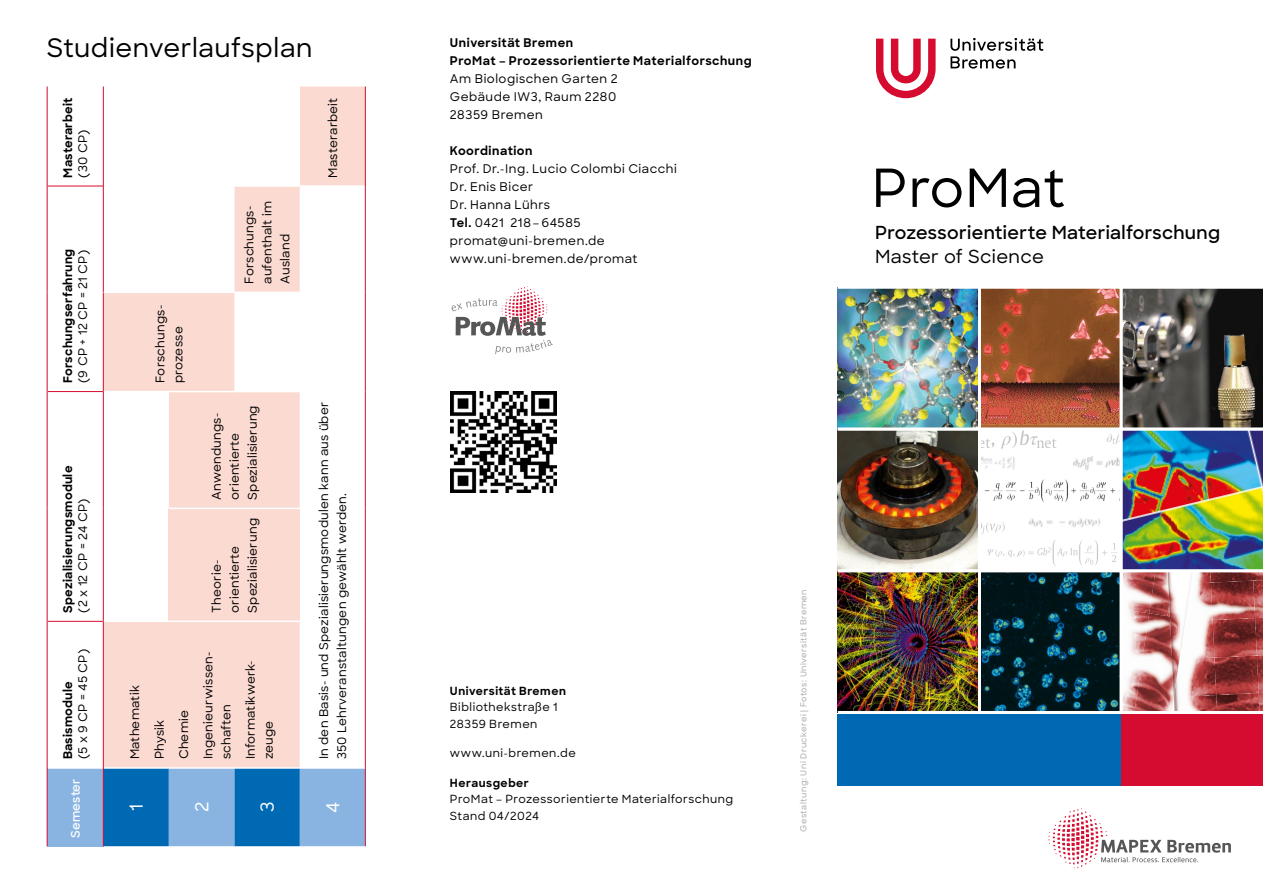
<style>
.page{position:relative;width:1263px;height:893px;background:#fff}
.page>*{position:absolute;margin:0;border:0;box-sizing:border-box;transform-origin:0 0}
.t1{font:500 52.5px "Sharp Sans";letter-spacing:.01em;color:#000}
.t2{font:500 25.5px "Sharp Sans";letter-spacing:.025em;color:#000}
.t3{font:600 18px "Sharp Sans";letter-spacing:.02em;color:#000}
.t4{font:500 18px "Sharp Sans";letter-spacing:.02em;color:#000}
.t5{font:500 18px "Sharp Sans";color:#fff}
.t6{font:500 12px/18px "Sharp Sans";letter-spacing:.02em;color:#000}
.t7{font:500 12px/18px "Sharp Sans";letter-spacing:.045em;color:#000}
.t8{font:700 12px "Sharp Sans";letter-spacing:.02em;color:#000}
.t9{font:700 12px/18px "Sharp Sans";letter-spacing:.04em;color:#000}
.t10{font:700 12px "Sharp Sans";letter-spacing:.045em;color:#000}
.t11{font:600 12px "Sharp Sans";letter-spacing:.01em;color:#fff}
.t12{font:500 11.25px/16.5px "Sharp Sans";letter-spacing:.045em;color:#000}
.t13{font:700 11.25px "Sharp Sans";letter-spacing:.045em;color:#000}
.t14{font:500 8.25px "Sharp Sans";letter-spacing:.06em;color:#a7a7a8}
.s1{font-weight:700}
</style>
<div class="page">
<svg style="left:950px;top:38px;width:93px;height:31px"></svg>
<svg style="left:876px;top:39px;width:59px;height:59px"></svg>
<div style="left:47px;top:768px;width:56px;height:78px;background:#89b4e1"></div>
<svg style="left:104px;top:87px;width:261px;height:680px"></svg>
<svg style="left:104px;top:769px;width:261px;height:77px"></svg>
<div style="left:169px;top:508px;width:131px;height:113px;background:#fbdad2"></div>
<hr style="left:104px;top:391px;width:65px;height:1px;background:#fff">
<hr style="left:234px;top:292px;width:66px;height:1px;background:#fff">
<hr style="left:300px;top:185px;width:65px;height:2px;background:#fff">
<hr style="left:47px;top:508px;width:1px;height:113px;background:#d50c2f">
<hr style="left:48px;top:621px;width:55px;height:1px;background:#d50c2f">
<hr style="left:47px;top:392px;width:1px;height:116px;background:#d50c2f">
<hr style="left:47px;top:292px;width:1px;height:100px;background:#d50c2f">
<hr style="left:48px;top:391px;width:55px;height:1px;background:#d50c2f">
<hr style="left:47px;top:186px;width:1px;height:106px;background:#d50c2f">
<hr style="left:47px;top:87px;width:1px;height:99px;background:#d50c2f">
<hr style="left:48px;top:186px;width:55px;height:1px;background:#d50c2f">
<hr style="left:103px;top:508px;width:1px;height:113px;background:#d50c2f">
<hr style="left:103px;top:392px;width:1px;height:116px;background:#d50c2f">
<hr style="left:103px;top:292px;width:1px;height:100px;background:#d50c2f">
<hr style="left:103px;top:186px;width:1px;height:106px;background:#d50c2f">
<hr style="left:103px;top:87px;width:1px;height:99px;background:#d50c2f">
<hr style="left:365px;top:768px;width:1px;height:78px;background:#d50c2f">
<hr style="left:365px;top:621px;width:1px;height:147px;background:#d50c2f">
<hr style="left:365px;top:508px;width:1px;height:113px;background:#d50c2f">
<hr style="left:365px;top:392px;width:1px;height:116px;background:#d50c2f">
<hr style="left:365px;top:292px;width:1px;height:100px;background:#d50c2f">
<hr style="left:365px;top:186px;width:1px;height:106px;background:#d50c2f">
<hr style="left:365px;top:87px;width:1px;height:99px;background:#d50c2f">
<hr style="left:104px;top:621px;width:65px;height:1px;background:#fff">
<hr style="left:169px;top:621px;width:65px;height:1px;background:#fff">
<hr style="left:234px;top:621px;width:66px;height:1px;background:#fff">
<hr style="left:169px;top:508px;width:65px;height:1px;background:#fff">
<hr style="left:234px;top:508px;width:66px;height:1px;background:#fff">
<hr style="left:169px;top:391px;width:65px;height:1px;background:#fff">
<hr style="left:234px;top:391px;width:66px;height:1px;background:#fff">
<hr style="left:104px;top:292px;width:65px;height:1px;background:#fff">
<hr style="left:169px;top:292px;width:65px;height:1px;background:#fff">
<hr style="left:234px;top:185px;width:66px;height:2px;background:#fff">
<hr style="left:48px;top:767px;width:55px;height:2px;background:#fff">
<hr style="left:47px;top:768px;width:1px;height:78px;background:#d50c2f">
<hr style="left:47px;top:621px;width:1px;height:147px;background:#d50c2f">
<hr style="left:103px;top:768px;width:1px;height:78px;background:#d50c2f">
<hr style="left:103px;top:621px;width:1px;height:147px;background:#d50c2f">
<svg style="left:451px;top:286px;width:102px;height:68px"></svg>
<img style="left:450px;top:392px;width:106px;height:100px">
<svg style="left:1048px;top:808px;width:183px;height:60px"></svg>
<img style="left:840px;top:290px;width:279px;height:420px">
<div style="left:836px;top:569px;width:145px;height:145px;border:3px solid #fff"></div>
<div style="left:836px;top:427px;width:145px;height:145px;border:3px solid #fff"></div>
<div style="left:836px;top:286px;width:145px;height:144px;border:3px solid #fff"></div>
<div style="left:978px;top:569px;width:145px;height:145px;border:3px solid #fff"></div>
<div style="left:978px;top:286px;width:145px;height:144px;border:3px solid #fff"></div>
<div style="left:838px;top:714px;width:283px;height:71px;background:#0069b4"></div>
<div style="left:1121px;top:714px;width:142px;height:71px;background:#d50c2f"></div>
<img style="left:1120px;top:286px;width:143px;height:428px">
<h2 class="t2" style="left:47px;top:29px;width:267px">Studienverlaufsplan</h2>
<p class="t8" style="left:59px;top:177px;width:81px;rotate:-90deg">Masterarbeit</p>
<p class="t6" style="left:73px;top:177px;width:50px;rotate:-90deg">(30 CP)</p>
<p class="t8" style="left:59px;top:383px;width:136px;rotate:-90deg">Forschungserfahrung</p>
<p class="t6" style="left:73px;top:383px;width:135px;rotate:-90deg">(9 CP + 12 CP = 21 CP)</p>
<p class="t6" style="left:150px;top:383px;width:79px;rotate:-90deg">Forschungs&shy;prozesse</p>
<p class="t6" style="left:240px;top:284px;width:84px;rotate:-90deg">Forschungs&shy;aufenthalt im<br>Ausland</p>
<p class="t6" style="left:323px;top:178px;width:81px;rotate:-90deg">Masterarbeit</p>
<p class="t8" style="left:59px;top:613px;width:148px;rotate:-90deg">Spezialisierungsmodule</p>
<p class="t6" style="left:73px;top:613px;width:116px;rotate:-90deg">(2 x 12 CP = 24 CP)</p>
<p class="t6" style="left:73px;top:759px;width:112px;rotate:-90deg">(5 x 9 CP = 45 CP)</p>
<p class="t8" style="left:59px;top:759px;width:80px;rotate:-90deg">Basismodule</p>
<p class="t11" style="left:67px;top:838px;width:61px;rotate:-90deg">Semester</p>
<p class="t6" style="left:207px;top:500px;width:96px;rotate:-90deg">Anwendungs&shy;orientierte<br>Spezialisierung</p>
<p class="t6" style="left:207px;top:613px;width:96px;rotate:-90deg">Theorie&shy;orientierte<br>Spezialisierung</p>
<p class="t6" style="left:122px;top:759px;width:109px;line-height:24.5px;rotate:-90deg">Mathematik<br>Physik<br>Chemie<br>Ingenieurwissen-</p>
<p class="t6" style="left:213px;top:759px;width:101px;line-height:24.3px;rotate:-90deg">schaften<br>Informatikwerk-</p>
<p class="t6" style="left:259px;top:759px;width:40px;rotate:-90deg">zeuge</p>
<h3 class="t5" style="left:123px;top:811px;width:9px;rotate:-90deg">1</h3>
<h3 class="t5" style="left:188px;top:812px;width:12px;rotate:-90deg">2</h3>
<h3 class="t5" style="left:254px;top:812px;width:12px;rotate:-90deg">3</h3>
<p class="t6" style="left:314px;top:759px;width:359px;rotate:-90deg">In den Basis- und Spezialisierungsmodulen kann aus über<br>350 Lehrveranstaltungen gewählt werden.</p>
<h3 class="t5" style="left:319px;top:813px;width:13px;rotate:-90deg">4</h3>
<p class="t9" style="left:450px;top:33px;width:303px">Universität Bremen<br>ProMat – Prozessorientierte Materialforschung</p>
<p class="t6" style="left:450px;top:69px;width:169px;text-align:justify">Am Biologischen Garten 2<br>Gebäude IW3, Raum 2280<br>28359 Bremen</p>
<p class="t10" style="left:450px;top:142px;width:84px">Koordination</p>
<p class="t7" style="left:450px;top:159px;width:228px">Prof. Dr.-Ing. Lucio Colombi Ciacchi<br>Dr. Enis Bicer<br>Dr. Hanna Lührs<br><span class="s1">Tel.</span> 0421 218 – 64585 promat@uni-bremen.de www.uni-bremen.de/promat</p>
<h1 class="t1" style="left:872px;top:149px;width:195px">ProMat</h1>
<h3 class="t3" style="left:875px;top:219px;width:346px">Prozessorientierte Materialforschung</h3>
<h3 class="t4" style="left:875px;top:243px;width:170px">Master of Science</h3>
<p class="t13" style="left:450px;top:682px;width:117px">Universität Bremen</p>
<p class="t12" style="left:450px;top:698px;width:109px">Bibliothekstraße 1<br>28359 Bremen</p>
<p class="t12" style="left:450px;top:744px;width:127px">www.uni-bremen.de</p>
<p class="t13" style="left:450px;top:774px;width:80px">Herausgeber</p>
<p class="t12" style="left:450px;top:790px;width:285px">ProMat – Prozessorientierte Materialforschung<br>Stand 04/2024</p>
<p class="t14" style="left:797px;top:832px;width:244px;rotate:-90deg">Gestaltung: Uni Druckerei | Fotos: Universität Bremen</p>
</div>
